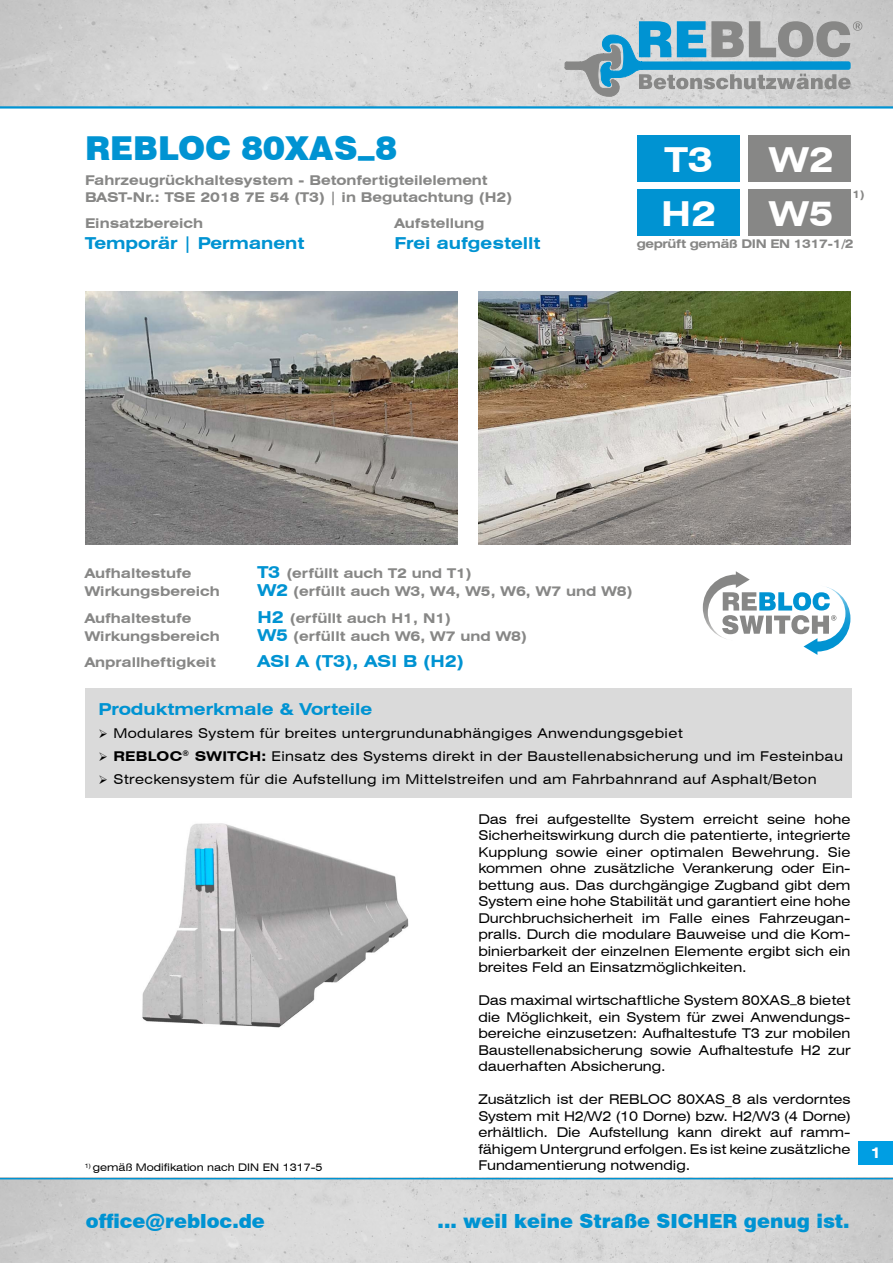
<style>
.page{position:relative;width:893px;height:1263px;background:#fff}
.page>*{position:absolute;margin:0;border:0;box-sizing:border-box;transform-origin:0 0}
.t1{font:700 expanded 34.5px "Swiss 721 BT";color:#fff}
.t2{font:900 33px "Swiss 721 BT";color:#0093d2}
.t3{font:900 19.5px "Swiss 721 BT";color:#0093d2}
.t4{font:700 expanded 16.5px "Swiss 721 BT";color:#0093d2}
.t5{font:700 expanded 15px "Swiss 721 BT";color:#fff}
.t6{font:expanded 13.5px/16.5px "Swiss 721 BT";letter-spacing:.025em;color:#000;text-align:justify}
.t7{font:700 expanded 13.5px/16.5px "Swiss 721 BT";color:#878786}
.t8{font:700 expanded 12px "Swiss 721 BT";letter-spacing:-.03em;color:#878786}
.t9{font:expanded 10.5px "Swiss 721 BT";color:#000}
.t10{font:700 expanded 10.5px "Swiss 721 BT";color:#878786}
.s1{font-size:16.5px;color:#0093d2}
.s2{font-weight:700}
</style>
<div class="page">
<div style="left:859px;top:1141px;width:34px;height:23px;background:#009ee3"></div>
<img style="left:0;top:1179px;width:893px;height:84px">
<img style="left:0;top:0;width:893px;height:106px">
<hr style="left:0;top:106px;width:893px;height:3px;background:#0093d2">
<hr style="left:0;top:1178px;width:893px;height:1px;background:#0093d2">
<div style="left:85px;top:688px;width:766px;height:109px;background:#dadada"></div>
<img style="left:85px;top:291px;width:372px;height:254px">
<img style="left:478px;top:291px;width:372px;height:254px">
<div style="left:638px;top:135px;width:102px;height:47px;background:#0093d2"></div>
<div style="left:748px;top:135px;width:102px;height:47px;background:#878786"></div>
<div style="left:638px;top:189px;width:102px;height:47px;background:#0093d2"></div>
<div style="left:748px;top:189px;width:102px;height:47px;background:#878786"></div>
<svg style="left:703px;top:571px;width:147px;height:84px"></svg>
<svg style="left:564px;top:21px;width:298px;height:76px;background:#95b3bf"></svg>
<img style="left:142px;top:823px;width:267px;height:205px">
<h2 class="t2" style="left:85px;top:128px;width:313px">REBLOC 80XAS_8</h2>
<p class="t7" style="left:85px;top:172px;width:429px">Fahrzeugrückhaltesystem - Betonfertigteilelement<br>BAST-Nr.: TSE 2018 7E 54 (T3) | in Begutachtung (H2)</p>
<p class="t7" style="left:85px;top:215px;width:120px">Einsatzbereich</p>
<p class="t4" style="left:85px;top:233px;width:221px">Temporär | Permanent</p>
<p class="t7" style="left:394px;top:215px;width:92px">Aufstellung</p>
<p class="t4" style="left:394px;top:233px;width:148px">Frei aufgestellt</p>
<h1 class="t1" style="left:665px;top:138px;width:50px">T3</h1>
<h1 class="t1" style="left:769px;top:138px;width:66px">W2</h1>
<h1 class="t1" style="left:661px;top:193px;width:57px">H2</h1>
<h1 class="t1" style="left:769px;top:193px;width:66px">W5</h1>
<p class="t10" style="left:853px;top:188px;width:14px">1)</p>
<p class="t8" style="left:637px;top:237px;width:218px">geprüft gemäß DIN EN 1317-1/2</p>
<p class="t7" style="left:85px;top:565px;width:108px">Aufhaltestufe</p>
<p class="t7" style="left:257px;top:565px;width:216px"><span class="s1">T3</span> (erfüllt auch T2 und T1)</p>
<p class="t7" style="left:85px;top:583px;width:137px">Wirkungsbereich</p>
<p class="t7" style="left:257px;top:583px;width:377px"><span class="s1">W2</span> (erfüllt auch W3, W4, W5, W6, W7 und W8)</p>
<p class="t7" style="left:85px;top:610px;width:108px">Aufhaltestufe</p>
<p class="t7" style="left:257px;top:610px;width:195px"><span class="s1">H2</span> (erfüllt auch H1, N1)</p>
<p class="t7" style="left:85px;top:628px;width:137px">Wirkungsbereich</p>
<p class="t7" style="left:257px;top:628px;width:271px"><span class="s1">W5</span> (erfüllt auch W6, W7 und W8)</p>
<p class="t7" style="left:85px;top:654px;width:132px">Anprallheftigkeit</p>
<p class="t4" style="left:257px;top:652px;width:208px">ASI A (T3), ASI B (H2)</p>
<p class="t4" style="left:98px;top:699px;width:276px">Produktmerkmale &amp; Vorteile</p>
<p class="t6" style="left:98px;top:725px;width:586px">➢ Modulares System für breites untergrundunabhängiges Anwendungsgebiet</p>
<p class="t6" style="left:98px;top:748px;width:746px">➢ <span class="s2">REBLOC</span><sup>®</sup> <span class="s2">SWITCH:</span> Einsatz des Systems direkt in der Baustellenabsicherung und im Festeinbau</p>
<p class="t6" style="left:98px;top:771px;width:720px">➢ Streckensystem für die Aufstellung im Mittelstreifen und am Fahrbahnrand auf Asphalt/Beton</p>
<p class="t6" style="left:478px;top:810px;width:374px">Das frei aufgestellte System erreicht seine hohe Sicherheitswirkung durch die patentierte, integrierte Kupplung sowie einer optimalen Bewehrung. Sie kommen ohne zusätzliche Verankerung oder Ein&shy;bettung aus. Das durchgängige Zugband gibt dem System eine hohe Stabilität und garantiert eine hohe Durchbruchsicherheit im Falle eines Fahrzeugan&shy;pralls. Durch die modulare Bauweise und die Kom&shy;binierbarkeit der einzelnen Elemente ergibt sich ein breites Feld an Einsatzmöglichkeiten.</p>
<p class="t6" style="left:478px;top:992px;width:374px">Das maximal wirtschaftliche System 80XAS_8 bietet die Möglichkeit, ein System für zwei Anwendungs&shy;bereiche einzusetzen: Aufhaltestufe T3 zur mobilen Baustellenabsicherung sowie Aufhaltestufe H2 zur dauerhaften Absicherung.</p>
<p class="t6" style="left:478px;top:1091px;width:374px">Zusätzlich ist der REBLOC 80XAS_8 als verdorntes System mit H2/W2 (10 Dorne) bzw. H2/W3 (4 Dorne) erhältlich. Die Aufstellung kann direkt auf ramm&shy;fähigem Untergrund erfolgen. Es ist keine zusätzliche Fundamentierung notwendig.</p>
<p class="t9" style="left:85px;top:1161px;width:239px"><sup>1)</sup> gemäß Modifikation nach DIN EN 1317-5</p>
<h3 class="t3" style="left:86px;top:1210px;width:181px">office@rebloc.de</h3>
<h3 class="t3" style="left:438px;top:1210px;width:414px">... weil keine Straße SICHER genug ist.</h3>
<p class="t5" style="left:870px;top:1144px;width:12px">1</p>
</div>
